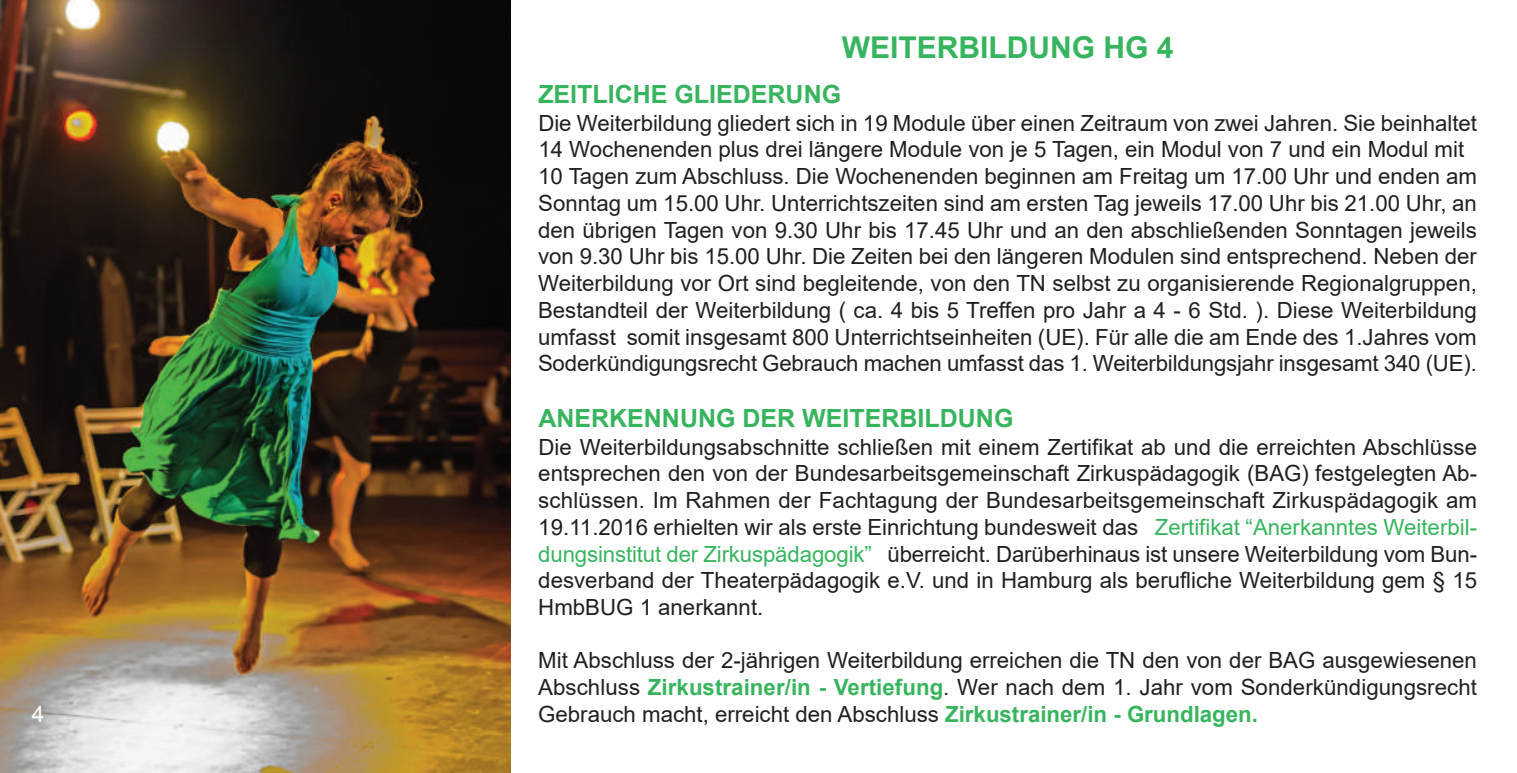
<style>
.page{position:relative;width:1517px;height:773px;background:#fff}
.page>*{position:absolute;margin:0;border:0;box-sizing:border-box;transform-origin:0 0}
.t1{font:700 30px "Arial";color:#37b55e}
.t2{font:700 25px "Arial";color:#37b55e}
.t3{font:22.5px "Arial";color:#fff}
.t4{font:22.25px/26.8px "Arial";color:#231f20}
.s1{color:#37b55e}
.s2{font-weight:700;color:#37b55e}
</style>
<div class="page">
<img style="left:0;top:0;width:510px;height:772px">
<h1 class="t1" style="left:842px;top:31px;width:333px">WEITERBILDUNG HG 4</h1>
<p class="t2" style="left:538px;top:80px;width:304px">ZEITLICHE GLIEDERUNG</p>
<p class="t4" style="left:538px;top:110px;width:940px">Die Weiterbildung gliedert sich in 19 Module über einen Zeitraum von zwei Jahren. Sie beinhaltet 14 Wochenenden plus drei längere Module von je 5 Tagen, ein Modul von 7 und ein Modul mit 10 Tagen zum Abschluss. Die Wochenenden beginnen am Freitag um 17.00 Uhr und enden am Sonntag um 15.00 Uhr. Unterrichtszeiten sind am ersten Tag jeweils 17.00 Uhr bis 21.00 Uhr, an den übrigen Tagen von 9.30 Uhr bis 17.45 Uhr und an den abschließenden Sonntagen jeweils von 9.30 Uhr bis 15.00 Uhr. Die Zeiten bei den längeren Modulen sind entsprechend. Neben der Weiterbildung vor Ort sind begleitende, von den TN selbst zu organisierende Regionalgruppen, Bestandteil der Weiterbildung ( ca. 4 bis 5 Treffen pro Jahr a 4 - 6 Std. ). Diese Weiterbildung umfasst somit insgesamt 800 Unterrichtseinheiten (UE). Für alle die am Ende des 1.Jahres vom Soderkündigungsrecht Gebrauch machen umfasst das 1. Weiterbildungsjahr insgesamt 340 (UE).</p>
<p class="t2" style="left:538px;top:404px;width:477px">ANERKENNUNG DER WEITERBILDUNG</p>
<p class="t4" style="left:538px;top:433px;width:940px;text-align:justify">Die Weiterbildungsabschnitte schließen mit einem Zertifikat ab und die erreichten Abschlüsse entsprechen den von der Bundesarbeitsgemeinschaft Zirkuspädagogik (BAG) festgelegten Ab&shy;schlüssen. Im Rahmen der Fachtagung der Bundesarbeitsgemeinschaft Zirkuspädagogik am 19.11.2016 erhielten wir als erste Einrichtung bundesweit das <span class="s1">Zertifikat “Anerkanntes Weiterbil&shy;dungsinstitut der Zirkuspädagogik”</span> überreicht. Darüberhinaus ist unsere Weiterbildung vom Bun&shy;desverband der Theaterpädagogik e.V. und in Hamburg als berufliche Weiterbildung gem § 15<br>HmbBUG 1 anerkannt.</p>
<p class="t4" style="left:538px;top:647px;width:940px">Mit Abschluss der 2-jährigen Weiterbildung erreichen die TN den von der BAG ausgewiesenen<br>Abschluss <span class="s2">Zirkustrainer/in - Vertiefung</span>. Wer nach dem 1. Jahr vom Sonderkündigungsrecht</p>
<p class="t3" style="left:32px;top:701px;width:14px">4</p>
<p class="t4" style="left:538px;top:700px;width:721px">Gebrauch macht, erreicht den Abschluss <span class="s2">Zirkustrainer/in - Grundlagen.</span></p>
</div>
